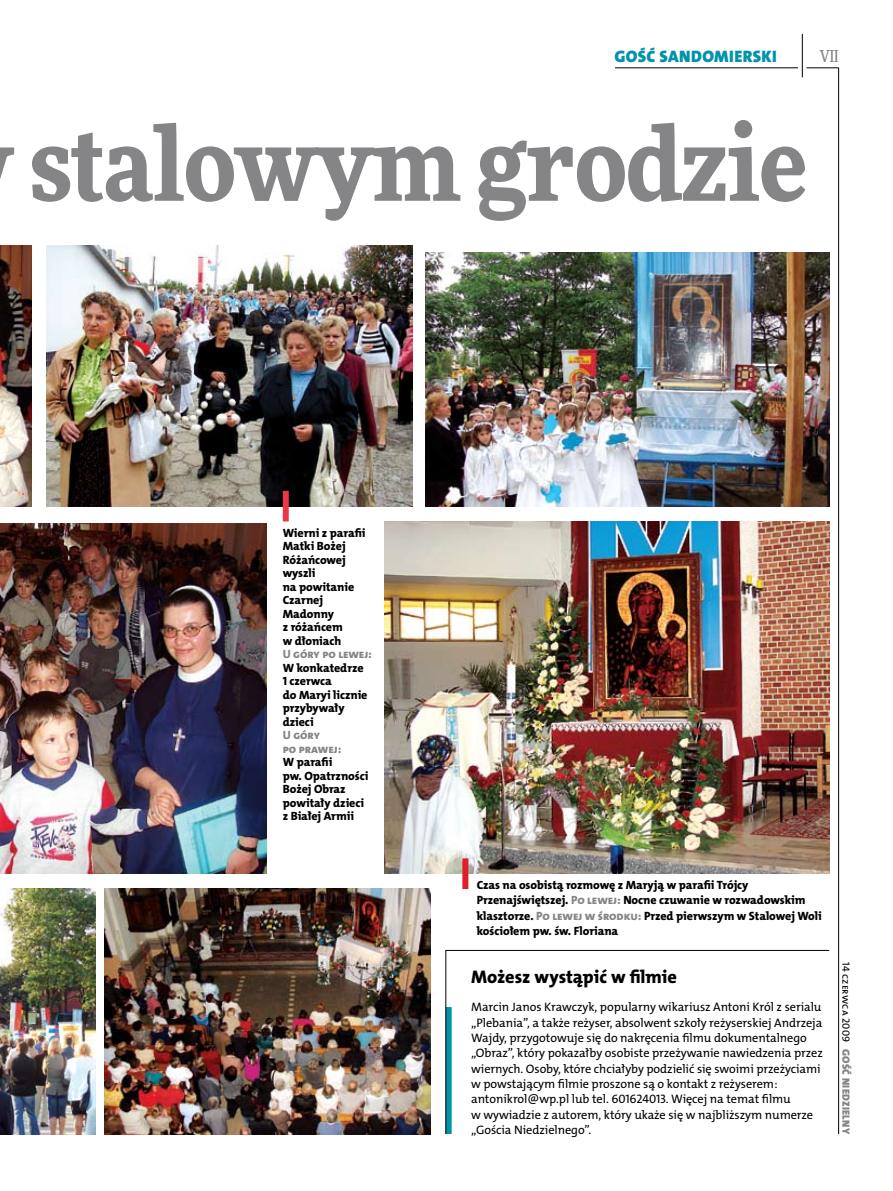
<style>
.page{position:relative;width:893px;height:1191px;background:#fff}
.page>*{position:absolute;margin:0;border:0;box-sizing:border-box;transform-origin:0 0}
.t1{font:900 103.5px "Freeday Narrow";letter-spacing:-.01em;color:#858486}
.t2{font:18.3px "The Mix HP8 Ex Bld";color:#000}
.t3{font:16.65px "The Mix HP9 Blk";letter-spacing:.02em;color:#0093aa}
.t4{font:500 16.5px "Freeday Narrow";color:#858486;scale:.9 1}
.t5{font:12.3px/15.3px "The Mix HP5 Plain";letter-spacing:-.005em;color:#000}
.t6{font:12px/13.5px "The Mix HP8 Ex Bld";letter-spacing:-.005em;color:#000}
.t7{font:12px/13.5px "The Mix HP8 Ex Bld";letter-spacing:-.005em;color:#858486}
.t8{font:10.5px "The Mix HP9 Blk";letter-spacing:.025em;color:#858486}
.t9{font:10.5px "The Mix HP5 Plain";letter-spacing:.015em;color:#000}
.s1{color:#858486}
</style>
<div class="page">
<hr style="left:806px;top:68px;width:33px;height:1px;background:#000">
<hr style="left:615px;top:68px;width:183px;height:1px;background:#000">
<hr style="left:838px;top:68px;width:1px;height:1066px;background:#000">
<hr style="left:802px;top:34px;width:1px;height:43px;background:#000">
<svg style="left:445px;top:950px;width:385px;height:184px"></svg>
<img style="left:47px;top:246px;width:365px;height:260px">
<img style="left:0;top:246px;width:32px;height:260px">
<img style="left:0;top:523px;width:266px;height:350px">
<img style="left:425px;top:252px;width:404px;height:254px">
<img style="left:384px;top:521px;width:445px;height:352px">
<img style="left:0;top:889px;width:95px;height:245px">
<img style="left:104px;top:889px;width:326px;height:245px">
<div style="left:462px;top:858px;width:6px;height:31px;background:#df1f2a"></div>
<div style="left:283px;top:491px;width:6px;height:30px;background:#eb3848"></div>
<h3 class="t3" style="left:615px;top:46px;width:164px">GOŚĆ SANDOMIERSKI</h3>
<h3 class="t4" style="left:820px;top:46px;width:22px">VII</h3>
<h1 class="t1" style="left:29px;top:96px;width:780px">stalowym grodzie</h1>
<p class="t6" style="left:283px;top:526px;width:84px">Wierni z parafii<br>Matki Bożej<br>Różańcowej wyszli<br>na powitanie<br>Czarnej<br>Madonny<br>z różańcem<br>w dłoniach</p>
<p class="t7" style="left:283px;top:647px;width:91px">U góry po lewej:</p>
<p class="t6" style="left:283px;top:661px;width:86px">W konkatedrze<br>1 czerwca<br>do Maryi licznie przybywały dzieci</p>
<p class="t7" style="left:283px;top:728px;width:60px">U góry<br>po prawej:</p>
<p class="t6" style="left:283px;top:755px;width:87px">W parafii<br>pw. Opatrzności<br>Bożej Obraz powitały dzieci z Białej Armii</p>
<p class="t6" style="left:477px;top:877px;width:346px;line-height:15.3px">Czas na osobistą rozmowę z Maryją w parafii Trójcy Przenajświętszej. <span class="s1">Po lewej:</span> Nocne czuwanie w rozwadowskim klasztorze. <span class="s1">Po lewej w środku:</span> Przed pierwszym w Stalowej Woli kościołem pw. św. Floriana</p>
<h2 class="t2" style="left:471px;top:965px;width:207px">Możesz wystąpić w filmie</h2>
<p class="t5" style="left:471px;top:999px;width:353px">Marcin Janos Krawczyk, popularny wikariusz Antoni Król z serialu „Plebania”, a także reżyser, absolwent szkoły reżyserskiej Andrzeja Wajdy, przygotowuje się do nakręcenia filmu dokumentalnego „Obraz”, który pokazałby osobiste przeżywanie nawiedzenia przez wiernych. Osoby, które chciałyby podzielić się swoimi przeżyciami w powstającym filmie proszone są o kontakt z reżyserem: antonikrol@wp.pl lub tel. 601624013. Więcej na temat filmu<br>w wywiadzie z autorem, który ukaże się w najbliższym numerze „Gościa Niedzielnego”.</p>
<p class="t9" style="left:853px;top:961px;width:82px;rotate:90deg">14 czerwca 2009</p>
<p class="t8" style="left:853px;top:1049px;width:86px;rotate:90deg">GOŚĆ NIEDZIELNY</p>
</div>
